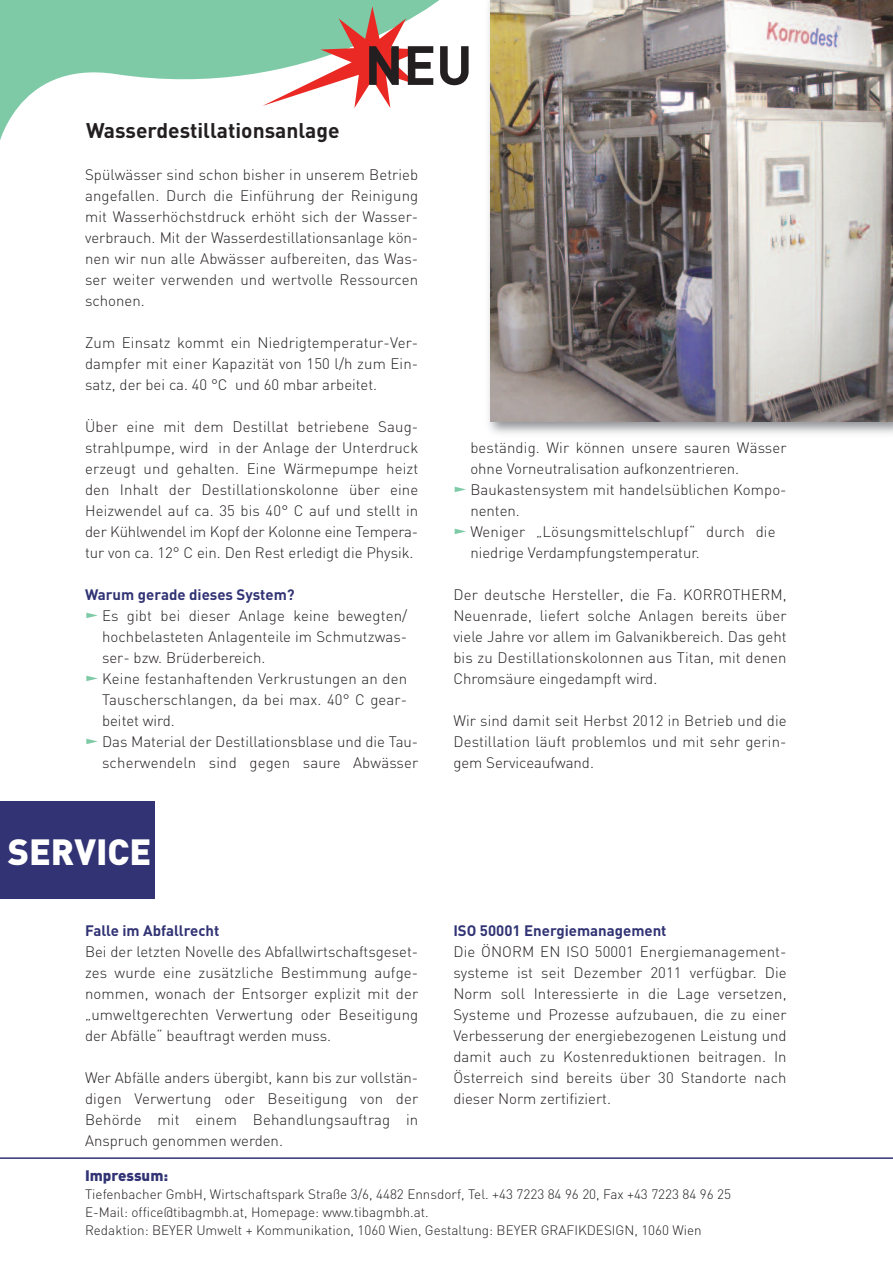
<style>
.page{position:relative;width:893px;height:1263px;background:#fff}
.page>*{position:absolute;margin:0;border:0;box-sizing:border-box;transform-origin:0 0}
.t1{font:700 54.3px "DIN";color:#231f20}
.t2{font:900 36px "DIN";color:#fff}
.t3{font:700 21px "DIN";color:#231f20}
.t4{font:300 15px/21px "DIN";color:#231f20;text-align:justify}
.t5{font:700 15px "DIN";color:#313374}
.t6{font:900 15px "DIN";color:#313374}
.t7{font:300 13.5px/18px "DIN";color:#231f20}
.s1{color:#7ecaa7}
</style>
<div class="page">
<svg style="left:0;top:0;width:439px;height:140px"></svg>
<hr style="left:0;top:0;width:436px;height:1px;background:#7ecaa7">
<div style="left:0;top:801px;width:155px;height:98px;background:#313374"></div>
<hr style="left:0;top:1157px;width:893px;height:2px;background:#313374">
<img style="left:488px;top:0;width:405px;height:434px">
<img style="left:491px;top:0;width:402px;height:422px">
<svg style="left:262px;top:6px;width:162px;height:102px"></svg>
<h3 class="t3" style="left:86px;top:118px;width:255px">Wasserdestillationsanlage</h3>
<h1 class="t1" style="left:365px;top:34px;width:109px">NEU</h1>
<p class="t4" style="left:85px;top:164px;width:335px">Spülwässer sind schon bisher in unserem Betrieb angefallen. Durch die Einführung der Reinigung mit Wasserhöchstdruck erhöht sich der Wasser&shy;verbrauch. Mit der Wasserdestillationsanlage kön&shy;nen wir nun alle Abwässer aufbereiten, das Was&shy;ser weiter verwenden und wertvolle Ressourcen schonen.</p>
<p class="t4" style="left:85px;top:332px;width:335px">Zum Einsatz kommt ein Niedrigtemperatur-Ver&shy;dampfer mit einer Kapazität von 150 l/h zum Ein&shy;satz, der bei ca. 40 °C und 60 mbar arbeitet.</p>
<p class="t4" style="left:85px;top:416px;width:335px">Über eine mit dem Destillat betriebene Saug&shy;strahlpumpe, wird in der Anlage der Unterdruck erzeugt und gehalten. Eine Wärmepumpe heizt den Inhalt der Destillationskolonne über eine Heizwendel auf ca. 35 bis 40° C auf und stellt in der Kühlwendel im Kopf der Kolonne eine Tempera&shy;tur von ca. 12° C ein. Den Rest erledigt die Physik.</p>
<p class="t5" style="left:85px;top:586px;width:211px">Warum gerade dieses System?</p>
<p class="t4" style="left:102px;top:605px;width:307px;text-indent:-17px"><span class="s1">❑</span> Es gibt bei dieser Anlage keine bewegten/ hochbelasteten Anlagenteile im Schmutzwas&shy;ser- bzw. Brüderbereich.</p>
<p class="t4" style="left:102px;top:668px;width:307px;text-indent:-17px"><span class="s1">❑</span> Keine festanhaftenden Verkrustungen an den Tauscherschlangen, da bei max. 40° C gear&shy;beitet wird.</p>
<p class="t4" style="left:85px;top:731px;width:335px;text-align:right"><span class="s1">❑</span> Das Material der Destillationsblase und die Tau&shy;scherwendeln sind gegen saure Abwässer</p>
<h2 class="t2" style="left:8px;top:831px;width:145px">SERVICE</h2>
<p class="t5" style="left:85px;top:922px;width:136px">Falle im Abfallrecht</p>
<p class="t4" style="left:85px;top:941px;width:335px">Bei der letzten Novelle des Abfallwirtschaftsgeset&shy;zes wurde eine zusätzliche Bestimmung aufge&shy;nommen, wonach der Entsorger explizit mit der „umweltgerechten Verwertung oder Beseitigung der Abfälle“ beauftragt werden muss.</p>
<p class="t4" style="left:85px;top:1067px;width:335px">Wer Abfälle anders übergibt, kann bis zur vollstän&shy;digen Verwertung oder Beseitigung von der Behörde mit einem Behandlungsauftrag in Anspruch genommen werden.</p>
<p class="t4" style="left:470px;top:437px;width:318px">beständig. Wir können unsere sauren Wässer ohne Vorneutralisation aufkonzentrieren.</p>
<p class="t4" style="left:470px;top:479px;width:318px;text-indent:-17px"><span class="s1">❑</span> Baukastensystem mit handelsüblichen Kompo&shy;nenten.</p>
<p class="t4" style="left:470px;top:521px;width:307px;text-indent:-17px"><span class="s1">❑</span> Weniger „Lösungsmittelschlupf“ durch die niedrige Verdampfungstemperatur.</p>
<p class="t4" style="left:453px;top:584px;width:335px">Der deutsche Hersteller, die Fa. KORROTHERM, Neuenrade, liefert solche Anlagen bereits über viele Jahre vor allem im Galvanikbereich. Das geht bis zu Destillationskolonnen aus Titan, mit denen Chromsäure eingedampft wird.</p>
<p class="t4" style="left:453px;top:710px;width:335px">Wir sind damit seit Herbst 2012 in Betrieb und die Destillation läuft problemlos und mit sehr gerin&shy;gem Serviceaufwand.</p>
<p class="t5" style="left:453px;top:922px;width:215px">ISO 50001 Energiemanagement</p>
<p class="t4" style="left:453px;top:941px;width:335px">Die ÖNORM EN ISO 50001 Energiemanagement&shy;systeme ist seit Dezember 2011 verfügbar. Die Norm soll Interessierte in die Lage versetzen, Systeme und Prozesse aufzubauen, die zu einer Verbesserung der energiebezogenen Leistung und damit auch zu Kostenreduktionen beitragen. In Österreich sind bereits über 30 Standorte nach dieser Norm zertifiziert.</p>
<p class="t6" style="left:85px;top:1167px;width:85px">Impressum:</p>
<p class="t7" style="left:85px;top:1185px;width:647px">Tiefenbacher GmbH, Wirtschaftspark Straße 3/6, 4482 Ennsdorf, Tel. +43 7223 84 96 20, Fax +43 7223 84 96 25<br>E-Mail: office@tibagmbh.at, Homepage: www.tibagmbh.at.<br>Redaktion: BEYER Umwelt + Kommunikation, 1060 Wien, Gestaltung: BEYER GRAFIKDESIGN, 1060 Wien</p>
</div>
